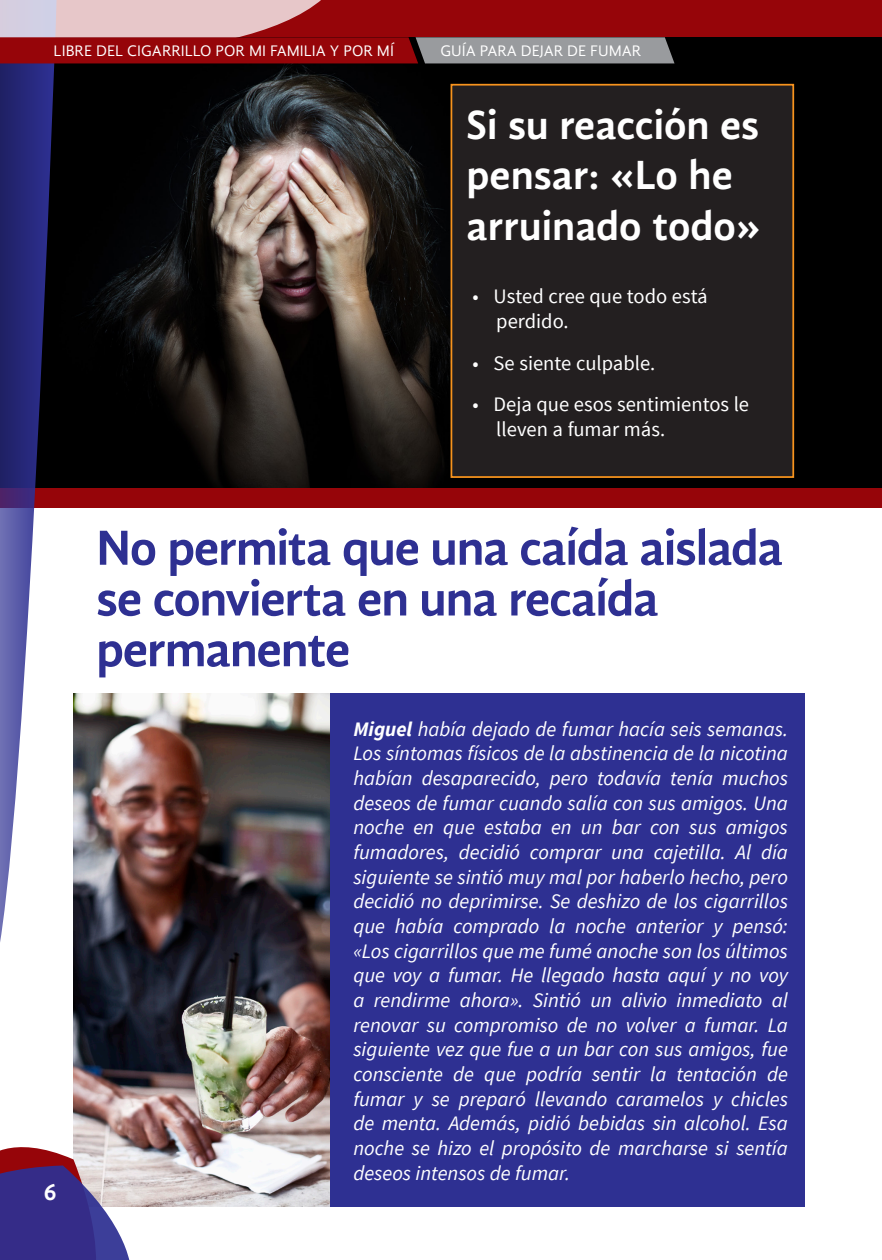
<style>
.page{position:relative;width:882px;height:1260px;background:#fff}
.page>*{position:absolute;margin:0;border:0;box-sizing:border-box;transform-origin:0 0}
.Headings{font:700 50.75px/50.8px "Gandhi Sans";letter-spacing:-.025em;color:#2e3092}
.Text_Paragraphs{font:700 42px/50.4px "Gandhi Sans";color:#fff}
.t1{font:700 24.5px "Gandhi Sans";color:#fff}
.t2{font:italic 20.65px/24.7px "Source Sans Pro";color:#fff;text-align:justify}
.Text_Paragraphs-2{font:20.65px/25.4px "Source Sans Pro";color:#fff}
.t3{font:15.75px "Gandhi Sans";color:#fff}
.s1{font-weight:700}
</style>
<div class="page">
<div style="left:74px;top:693px;width:731px;height:514px;background:#2e3092"></div>
<img style="left:74px;top:693px;width:256px;height:514px">
<img style="left:57px;top:36px;width:825px;height:452px">
<div style="left:451px;top:85px;width:342px;height:392px;background:#231f20"></div>
<div style="left:451px;top:84px;width:343px;height:394px;border:2px solid #f7931d"></div>
<div style="left:0;top:488px;width:882px;height:19px;background:#960509"></div>
<div style="left:0;top:0;width:882px;height:36px;background:#960509"></div>
<svg style="left:0;top:63px;width:57px;height:879px"></svg>
<svg style="left:0;top:1132px;width:131px;height:128px"></svg>
<svg style="left:0;top:0;width:675px;height:63px"></svg>
<p class="t3" style="left:54px;top:42px;width:342px">LIBRE DEL CIGARRILLO POR MI FAMILIA Y POR MÍ</p>
<p class="t3" style="left:441px;top:42px;width:202px">GUÍA PARA DEJAR DE FUMAR</p>
<p class="Text_Paragraphs" style="left:467px;top:99px;width:296px">Si su reacción es pensar: «Lo he arruinado todo»</p>
<p class="Text_Paragraphs-2" style="left:496px;top:284px;width:213px;text-indent:-24px">• Usted cree que todo está perdido.</p>
<p class="Text_Paragraphs-2" style="left:473px;top:350px;width:184px">• Se siente culpable.</p>
<p class="Text_Paragraphs-2" style="left:496px;top:392px;width:254px;text-indent:-24px">• Deja que esos sentimientos le lleven a fumar más.</p>
<p class="Headings" style="left:96px;top:522px;width:689px">No permita que una caída aislada se convierta en una recaída permanente</p>
<p class="t1" style="left:44px;top:1178px;width:15px">6</p>
<p class="t2" style="left:353px;top:716px;width:436px"><span class="s1">Miguel</span> había dejado de fumar hacía seis semanas.<br>Los síntomas físicos de la abstinencia de la nicotina habían desaparecido, pero todavía tenía muchos deseos de fumar cuando salía con sus amigos. Una noche en que estaba en un bar con sus amigos fumadores, decidió comprar una cajetilla. Al día siguiente se sintió muy mal por haberlo hecho, pero decidió no deprimirse. Se deshizo de los cigarrillos que había comprado la noche anterior y pensó: «Los cigarrillos que me fumé anoche son los últimos que voy a fumar. He llegado hasta aquí y no voy a rendirme ahora». Sintió un alivio inmediato al renovar su compromiso de no volver a fumar. La siguiente vez que fue a un bar con sus amigos, fue consciente de que podría sentir la tentación de fumar y se preparó llevando caramelos y chicles de menta. Además, pidió bebidas sin alcohol. Esa noche se hizo el propósito de marcharse si sentía deseos intensos de fumar.</p>
</div>
